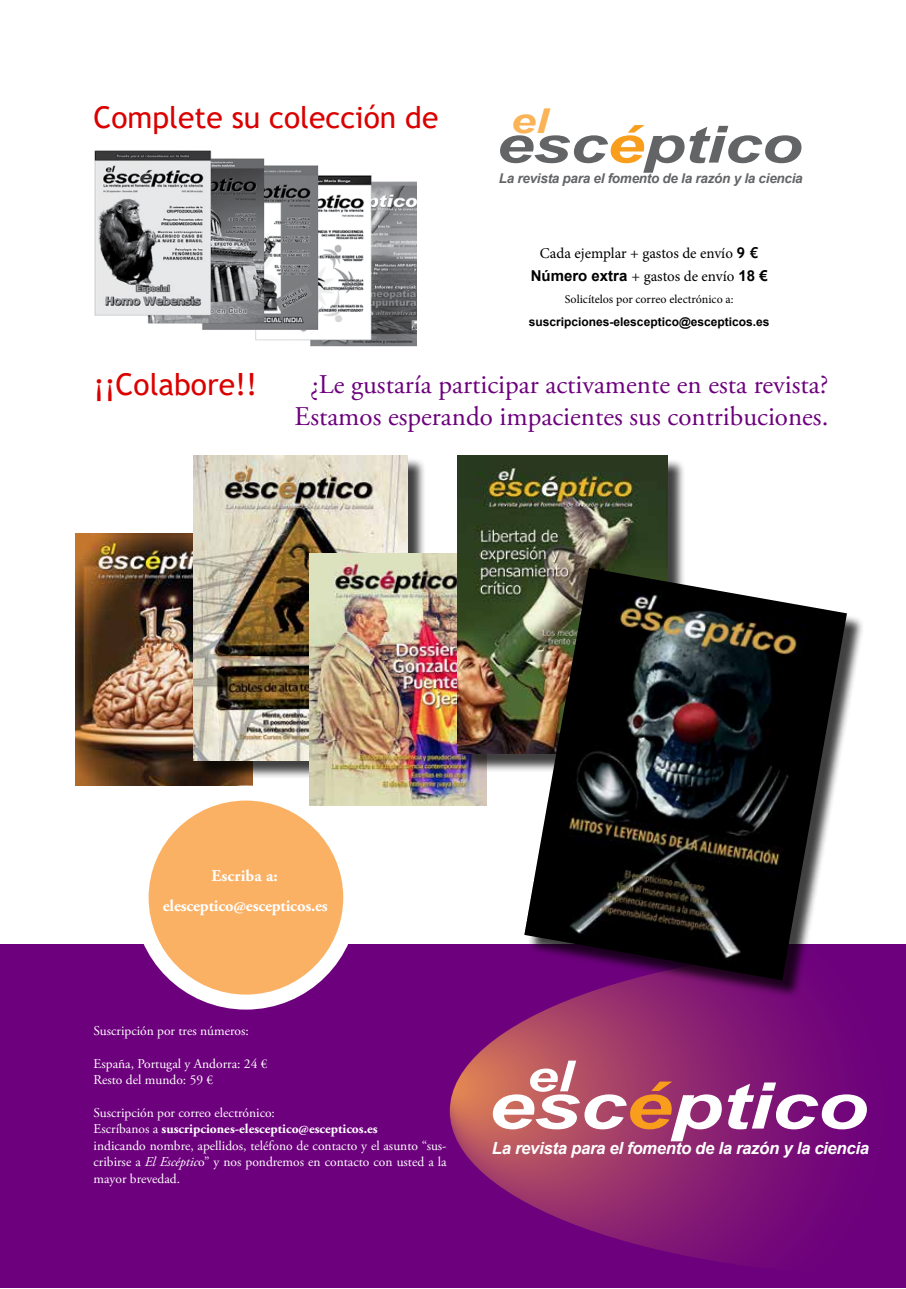
<style>
.page{position:relative;width:906px;height:1289px;background:#fff}
.page>*{position:absolute;margin:0;border:0;box-sizing:border-box;transform-origin:0 0}
.t1{font:italic 700 64.35px "Arial";letter-spacing:-.01em;color:#fff;scale:1.3 1}
.t2{font:italic 700 51.3px "Arial";letter-spacing:-.01em;color:#636466;scale:1.32 1}
.t3{font:italic 700 42.9px "Arial";color:#fff;scale:1.3 1}
.t4{font:italic 700 34.2px "Arial";color:#fbb357;scale:1.32 1}
.t5{font:30px "Trebuchet MS";color:#db0000}
.t6{font:27px/32.4px "Adobe Garamond Pro";color:#6d007d;text-align:center}
.t7{font:italic 700 16.8px "Arial";letter-spacing:-.02em;color:#fff}
.t8{font:700 16.5px/30px "Adobe Garamond Pro";letter-spacing:-.01em;color:#fff;text-align:center}
.t9{font:15px "Minion Pro";color:#000}
.t10{font:700 15px "Arial";color:#000}
.t11{font:13.5px/16.4px "Adobe Garamond Pro";color:#fff}
.t12{font:italic 700 13.5px "Arial";letter-spacing:-.02em;color:#636466}
.t13{font:700 12px "Arial";color:#000}
.t14{font:12px "Minion Pro";color:#000}
.s1{color:#f99d1c}
.s2{font-family:"Trebuchet MS";font-weight:700}
.s3{font-family:"Minion Pro";font-weight:400}
.s4{font-weight:700}
.s5{font-style:italic}
</style>
<div class="page">
<img style="left:75px;top:533px;width:177px;height:252px">
<div style="left:0;top:944px;width:906px;height:344px;background:#6d007d"></div>
<div style="left:141px;top:793px;width:210px;height:209px;background:#fbb164;border-radius:50%"></div>
<div style="left:134px;top:785px;width:224px;height:224px;border:15px solid #fff;border-radius:50%"></div>
<div style="left:195px;top:457px;width:231px;height:322px;background:#000;opacity:.75"></div>
<img style="left:193px;top:455px;width:215px;height:305px">
<img style="left:309px;top:553px;width:177px;height:252px">
<div style="left:460px;top:458px;width:226px;height:314px;background:#000;opacity:.75"></div>
<img style="left:458px;top:456px;width:209px;height:298px">
<img style="left:94px;top:150px;width:323px;height:197px">
<svg style="left:450px;top:998px;width:364px;height:265px"></svg>
<div style="left:527px;top:570px;width:338px;height:428px;background:#000;opacity:.75"></div>
<img style="left:524px;top:568px;width:323px;height:412px">
<h3 class="t5" style="left:94px;top:99px;width:346px">Complete su colección de</h3>
<h3 class="t4" style="left:511px;top:98px;width:30px">el</h3>
<h2 class="t2" style="left:496px;top:110px;width:233px">esc<span class="s1">é</span>ptico</h2>
<p class="t12" style="left:499px;top:169px;width:305px">La revista para el fomento de la razón y la ciencia</p>
<p class="t9" style="left:540px;top:243px;width:220px">Cada ejemplar + gastos de envío <span class="s2">9 €</span></p>
<p class="t10" style="left:530px;top:265px;width:238px">Número extra <span class="s3">+ gastos de envío</span> 18 €</p>
<p class="t14" style="left:565px;top:291px;width:170px">Solicítelos por correo electrónico a:</p>
<p class="t13" style="left:529px;top:313px;width:242px">suscripciones-elesceptico@escepticos.es</p>
<h3 class="t5" style="left:94px;top:366px;width:165px">¡¡Colabore!!</h3>
<h3 class="t6" style="left:294px;top:369px;width:535px">¿Le gustaría participar activamente en esta revista?<br>Estamos esperando impacientes sus contribuciones.</h3>
<p class="t8" style="left:163px;top:860px;width:166px">Escriba a: elesceptico@escepticos.es</p>
<p class="t11" style="left:94px;top:1023px;width:157px">Suscripción por tres números:</p>
<p class="t11" style="left:94px;top:1055px;width:175px">España, Portugal y Andorra: 24 €<br>Resto del mundo: 59 €</p>
<p class="t11" style="left:94px;top:1105px;width:354px">Suscripción por correo electrónico:<br>Escríbanos a <span class="s4">suscripciones-elesceptico@escepticos.es<br></span>indicando nombre, apellidos, teléfono de contacto y el asunto “sus&shy;cribirse a <span class="s5">El Escéptic</span>o” y nos pondremos en contacto con usted a la mayor brevedad.</p>
<h3 class="t3" style="left:527px;top:1047px;width:37px">el</h3>
<h1 class="t1" style="left:488px;top:1063px;width:294px">esc<span class="s1">é</span>ptico</h1>
<p class="t7" style="left:492px;top:1136px;width:379px">La revista para el fomento de la razón y la ciencia</p>
</div>
